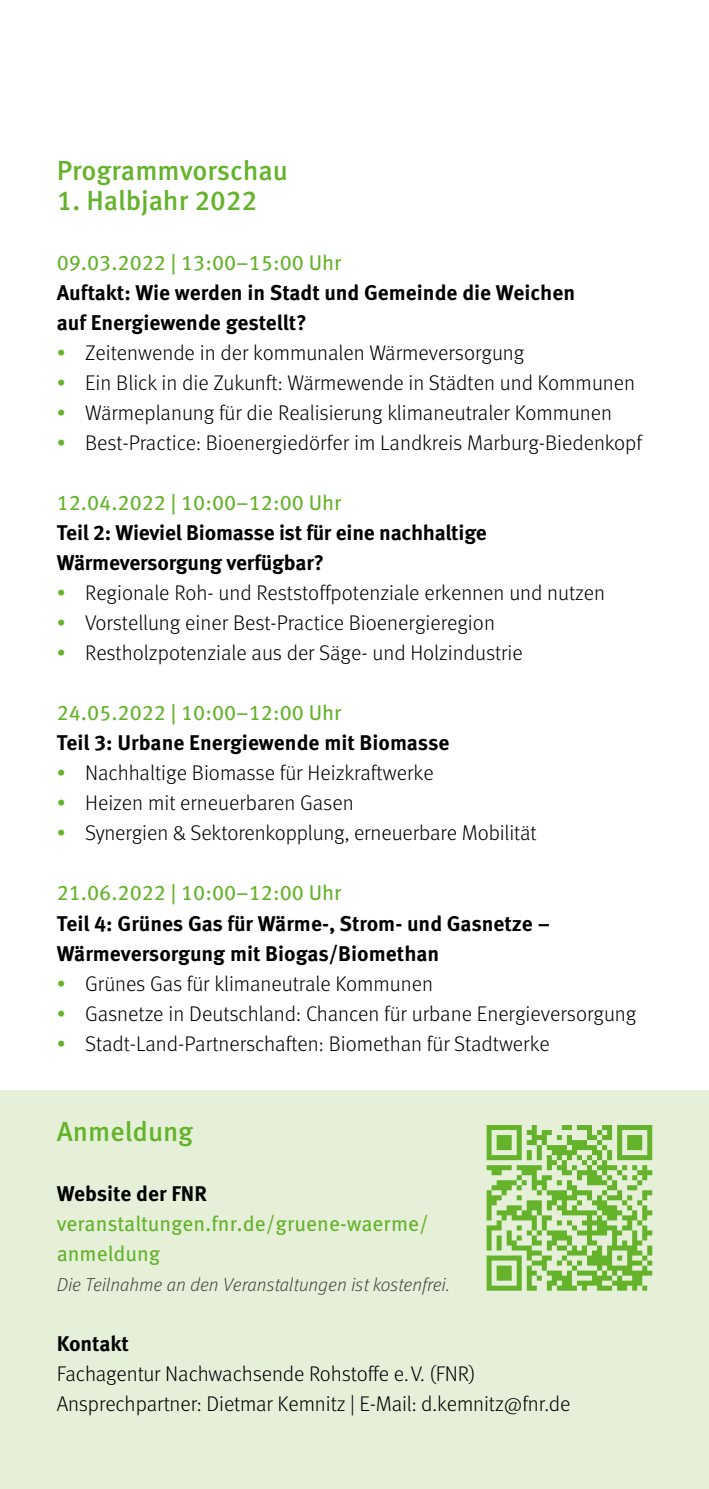
<style>
.page{position:relative;width:709px;height:1489px;background:#fff}
.page>*{position:absolute;margin:0;border:0;box-sizing:border-box;transform-origin:0 0}
.t1{font:500 27.5px "Meta OT";color:#64b32b}
.Fließtext{font:300 21.25px "Meta OT";color:#000}
.Absatzeinleitung_Ebe{font:700 21.25px/30px "Meta OT";color:#000}
.Fließtext-2{font:21.25px "Meta OT";color:#64b32b}
.Fließtext-3{font:700 21.25px "Meta OT";letter-spacing:-.01em;color:#000}
.Bildunterschrift{font:italic 300 18.75px "Meta OT";letter-spacing:-.005em;color:#48473f}
.s1{color:#64b32b}
</style>
<div class="page">
<div style="left:0;top:1090px;width:709px;height:398px;background:#e6f0d9"></div>
<svg style="left:486px;top:1125px;width:166px;height:165px"></svg>
<h1 class="t1" style="left:57px;top:153px;width:233px">Programmvorschau</h1>
<h1 class="t1" style="left:57px;top:183px;width:202px">1. Halbjahr 2022</h1>
<p class="Fließtext-2" style="left:57px;top:250px;width:286px">09.03.2022 | 13:00–15:00 Uhr</p>
<p class="Absatzeinleitung_Ebe" style="left:57px;top:278px;width:520px">Auftakt: Wie werden in Stadt und Gemeinde die Weichen</p>
<p class="Absatzeinleitung_Ebe" style="left:57px;top:308px;width:251px">auf Energiewende gestellt?</p>
<p class="Fließtext" style="left:57px;top:340px;width:469px"><span class="s1">•</span> Zeitenwende in der kommunalen Wärmeversorgung</p>
<p class="Fließtext" style="left:57px;top:370px;width:580px"><span class="s1">•</span> Ein Blick in die Zukunft: Wärmewende in Städten und Kommunen</p>
<p class="Fließtext" style="left:57px;top:400px;width:557px"><span class="s1">•</span> Wärmeplanung für die Realisierung klimaneutraler Kommunen</p>
<p class="Fließtext" style="left:57px;top:430px;width:587px"><span class="s1">•</span> Best-Practice: Bioenergiedörfer im Landkreis Marburg-Biedenkopf</p>
<p class="Fließtext-2" style="left:57px;top:490px;width:286px">12.04.2022 | 10:00–12:00 Uhr</p>
<p class="Fließtext-3" style="left:57px;top:519px;width:431px">Teil 2: Wieviel Biomasse ist für eine nachhaltige</p>
<p class="Fließtext-3" style="left:57px;top:549px;width:269px">Wärmeversorgung verfügbar?</p>
<p class="Fließtext" style="left:57px;top:580px;width:550px"><span class="s1">•</span> Regionale Roh- und Reststoffpotenziale erkennen und nutzen</p>
<p class="Fließtext" style="left:57px;top:610px;width:440px"><span class="s1">•</span> Vorstellung einer Best-Practice Bioenergieregion</p>
<p class="Fließtext" style="left:57px;top:640px;width:467px"><span class="s1">•</span> Restholzpotenziale aus der Säge- und Holzindustrie</p>
<p class="Fließtext-2" style="left:57px;top:700px;width:286px">24.05.2022 | 10:00–12:00 Uhr</p>
<p class="Absatzeinleitung_Ebe" style="left:57px;top:728px;width:394px">Teil 3: Urbane Energiewende mit Biomasse</p>
<p class="Fließtext" style="left:57px;top:760px;width:378px"><span class="s1">•</span> Nachhaltige Biomasse für Heizkraftwerke</p>
<p class="Fließtext" style="left:57px;top:790px;width:298px"><span class="s1">•</span> Heizen mit erneuerbaren Gasen</p>
<p class="Fließtext" style="left:57px;top:820px;width:481px"><span class="s1">•</span> Synergien &amp; Sektorenkopplung, erneuerbare Mobilität</p>
<p class="Fließtext-2" style="left:57px;top:880px;width:286px">21.06.2022 | 10:00–12:00 Uhr</p>
<p class="Absatzeinleitung_Ebe" style="left:57px;top:908px;width:495px">Teil 4: Grünes Gas für Wärme-, Strom- und Gasnetze –<br>Wärmeversorgung mit Biogas/Biomethan</p>
<p class="Fließtext" style="left:57px;top:970px;width:378px"><span class="s1">•</span> Grünes Gas für klimaneutrale Kommunen</p>
<p class="Fließtext" style="left:57px;top:1000px;width:581px"><span class="s1">•</span> Gasnetze in Deutschland: Chancen für urbane Energieversorgung</p>
<p class="Fließtext" style="left:57px;top:1030px;width:494px"><span class="s1">•</span> Stadt-Land-Partnerschaften: Biomethan für Stadtwerke</p>
<h1 class="t1" style="left:57px;top:1113px;width:138px">Anmeldung</h1>
<p class="Absatzeinleitung_Ebe" style="left:57px;top:1178px;width:152px">Website der FNR</p>
<p class="Fließtext-2" style="left:57px;top:1210px;width:374px">veranstaltungen.fnr.de/gruene-waerme/</p>
<p class="Fließtext-2" style="left:57px;top:1240px;width:105px">anmeldung</p>
<p class="Bildunterschrift" style="left:57px;top:1273px;width:395px">Die Teilnahme an den Veranstaltungen ist kostenfrei.</p>
<p class="Absatzeinleitung_Ebe" style="left:57px;top:1328px;width:74px">Kontakt</p>
<p class="Fließtext" style="left:57px;top:1360px;width:420px">Fachagentur Nachwachsende Rohstoffe e.V. (FNR)</p>
<p class="Fließtext" style="left:57px;top:1390px;width:515px">Ansprechpartner: Dietmar Kemnitz | E-Mail: d.kemnitz@fnr.de</p>
</div>
